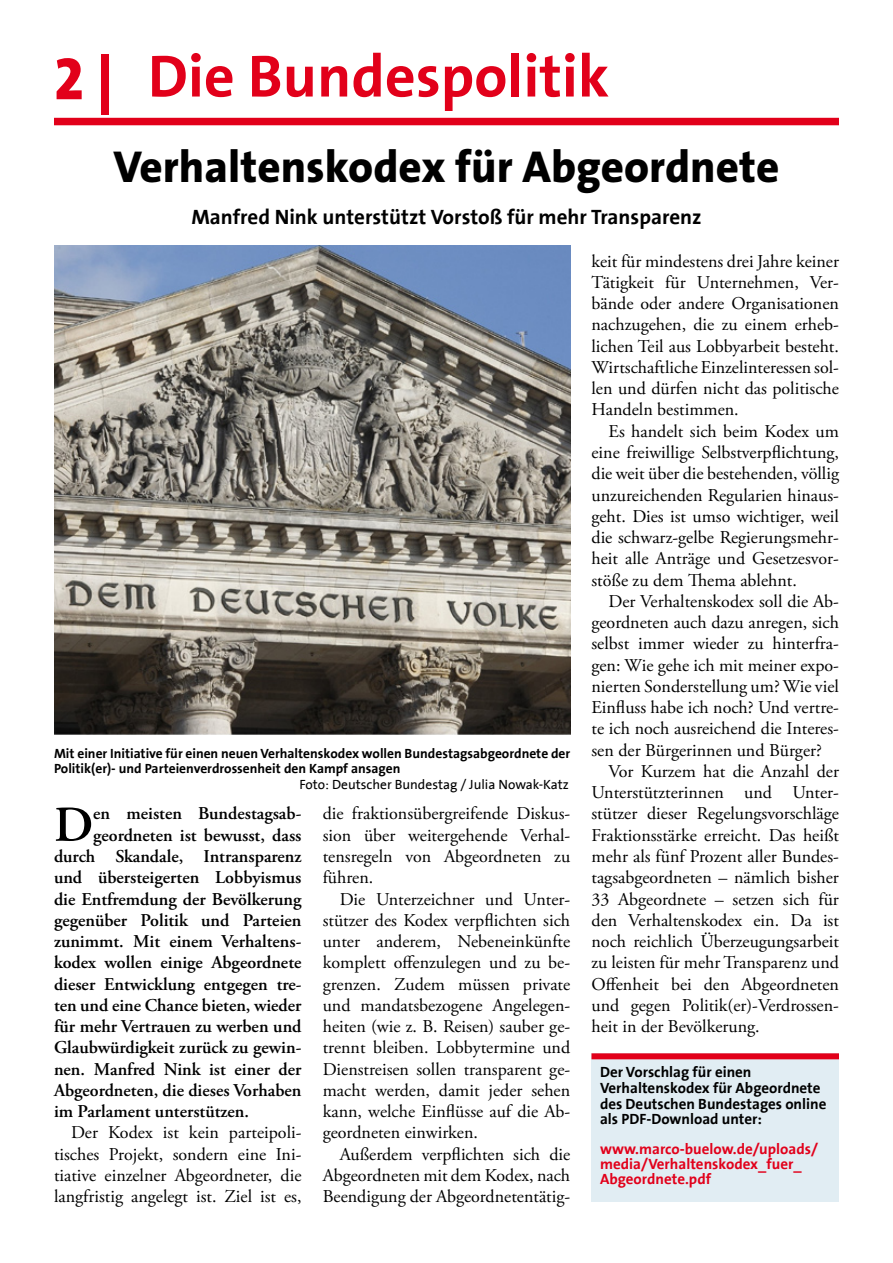
<style>
.page{position:relative;width:893px;height:1263px;background:#fff}
.page>*{position:absolute;margin:0;border:0;box-sizing:border-box;transform-origin:0 0}
.t1{font:700 60px "SPD2002 The Sans";color:#e2001a}
.t2{font:600 50.1px "Adobe Garamond Pro";color:#000}
.t3{font:800 45px "The Sans";color:#000}
.t4{font:700 21px "SPD2002 The Sans";color:#000}
.t5{font:18px/21.3px "Adobe Garamond Pro";color:#000;text-align:justify}
.t6{font:600 18px "Adobe Garamond Pro";color:#000}
.t7{font:700 15px/15.8px "SPD2002 The Sans";color:#000}
.t8{font:700 15px/15px "SPD2002 The Sans";color:#e2001a}
.t9{font:700 13.5px/15.8px "SPD2002 The Sans";color:#000}
.t10{font:13.5px "SPD2002 The Sans";color:#000}
.s1{font-family:"The Sans Extra Bold Caps";font-weight:400}
</style>
<div class="page">
<div style="left:54px;top:118px;width:785px;height:7px;background:#e2001a"></div>
<div style="left:591px;top:1053px;width:248px;height:149px;background:#e1edf3"></div>
<div style="left:591px;top:1053px;width:248px;height:6px;background:#e2001a"></div>
<img style="left:54px;top:245px;width:516px;height:489px">
<h1 class="t1" style="left:97px;top:45px;width:514px"><span class="s1">|</span> Die Bundespolitik</h1>
<h3 class="t3" style="left:113px;top:137px;width:667px">Verhaltenskodex für Abgeordnete</h3>
<p class="t4" style="left:191px;top:206px;width:512px">Manfred Nink unterstützt Vorstoß für mehr Transparenz</p>
<p class="t9" style="left:54px;top:746px;width:518px">Mit einer Initiative für einen neuen Verhaltenskodex wollen Bundestagsabgeordnete der<br>Politik(er)- und Parteienverdrossenheit den Kampf ansagen</p>
<p class="t10" style="left:299px;top:778px;width:271px">Foto: Deutscher Bundestag / Julia Nowak-Katz</p>
<h2 class="t2" style="left:54px;top:796px;width:41px">D</h2>
<p class="t6" style="left:93px;top:803px;width:210px">en meisten Bundestagsab-</p>
<p class="t6" style="left:93px;top:825px;width:210px">geordneten ist bewusst, dass</p>
<p class="t6" style="left:54px;top:846px;width:249px">durch Skandale, Intransparenz</p>
<p class="t6" style="left:54px;top:867px;width:249px">und übersteigerten Lobbyismus</p>
<p class="t6" style="left:54px;top:888px;width:249px">die Entfremdung der Bevölkerung</p>
<p class="t6" style="left:54px;top:910px;width:249px">gegenüber Politik und Parteien</p>
<p class="t6" style="left:54px;top:931px;width:249px">zunimmt. Mit einem Verhaltens-</p>
<p class="t6" style="left:54px;top:952px;width:249px">kodex wollen einige Abgeordnete</p>
<p class="t6" style="left:54px;top:973px;width:249px">dieser Entwicklung entgegen tre-</p>
<p class="t6" style="left:54px;top:995px;width:249px">ten und eine Chance bieten, wieder</p>
<p class="t6" style="left:54px;top:1016px;width:249px">für mehr Vertrauen zu werben und</p>
<p class="t6" style="left:54px;top:1037px;width:249px">Glaubwürdigkeit zurück zu gewin-</p>
<p class="t6" style="left:54px;top:1058px;width:249px">nen. Manfred Nink ist einer der</p>
<p class="t6" style="left:54px;top:1080px;width:249px">Abgeordneten, die dieses Vorhaben</p>
<p class="t6" style="left:54px;top:1101px;width:196px">im Parlament unterstützen.</p>
<p class="t5" style="left:54px;top:1123px;width:249px;text-indent:17px">Der Kodex ist kein parteipoli&shy;tisches Projekt, sondern eine Ini&shy;tiative einzelner Abgeordneter, die langfristig angelegt ist. Ziel ist es,</p>
<p class="t5" style="left:323px;top:804px;width:249px">die fraktionsübergreifende Diskus&shy;sion über weitergehende Verhal&shy;tensregeln von Abgeordneten zu führen.</p>
<p class="t5" style="left:323px;top:889px;width:249px;text-indent:17px">Die Unterzeichner und Unter&shy;stützer des Kodex verpflichten sich unter anderem, Nebeneinkünfte komplett offenzulegen und zu be&shy;grenzen. Zudem müssen private und mandatsbezogene Angelegen&shy;heiten (wie z. B. Reisen) sauber ge&shy;trennt bleiben. Lobbytermine und Dienstreisen sollen transparent ge&shy;macht werden, damit jeder sehen kann, welche Einflüsse auf die Ab&shy;geordneten einwirken.</p>
<p class="t5" style="left:323px;top:1144px;width:249px;text-indent:17px">Außerdem verpflichten sich die Abgeordneten mit dem Kodex, nach Beendigung der Abgeordnetentätig-</p>
<p class="t5" style="left:591px;top:251px;width:249px">keit für mindestens drei Jahre keiner Tätigkeit für Unternehmen, Ver&shy;bände oder andere Organisationen nachzugehen, die zu einem erheb&shy;lichen Teil aus Lobbyarbeit besteht.<br>Wirtschaftliche Einzelinteressen sol&shy;len und dürfen nicht das politische Handeln bestimmen.</p>
<p class="t5" style="left:591px;top:421px;width:249px;text-indent:17px">Es handelt sich beim Kodex um eine freiwillige Selbstverpflichtung, die weit über die bestehenden, völlig unzureichenden Regularien hinaus&shy;geht. Dies ist umso wichtiger, weil die schwarz-gelbe Regierungsmehr&shy;heit alle Anträge und Gesetzesvor&shy;stöße zu dem Thema ablehnt.</p>
<p class="t5" style="left:608px;top:591px;width:232px">Der Verhaltenskodex soll die Ab-</p>
<p class="t5" style="left:591px;top:612px;width:249px">geordneten auch dazu anregen, sich</p>
<p class="t5" style="left:591px;top:634px;width:249px">selbst immer wieder zu hinterfra-</p>
<p class="t5" style="left:591px;top:655px;width:249px">gen: Wie gehe ich mit meiner expo-</p>
<p class="t5" style="left:591px;top:676px;width:249px">nierten Sonderstellung um? Wie viel</p>
<p class="t5" style="left:591px;top:697px;width:249px">Einfluss habe ich noch? Und vertre-</p>
<p class="t5" style="left:591px;top:719px;width:249px">te ich noch ausreichend die Interes-</p>
<p class="t5" style="left:591px;top:740px;width:232px">sen der Bürgerinnen und Bürger?</p>
<p class="t5" style="left:608px;top:761px;width:232px">Vor Kurzem hat die Anzahl der</p>
<p class="t5" style="left:591px;top:782px;width:249px">Unterstützterinnen und Unter-</p>
<p class="t5" style="left:591px;top:804px;width:249px">stützer dieser Regelungsvorschläge</p>
<p class="t5" style="left:591px;top:825px;width:249px">Fraktionsstärke erreicht. Das heißt</p>
<p class="t5" style="left:591px;top:846px;width:249px">mehr als fünf Prozent aller Bundes-</p>
<p class="t5" style="left:591px;top:867px;width:249px">tagsabgeordneten – nämlich bisher</p>
<p class="t5" style="left:591px;top:889px;width:249px">33 Abgeordnete – setzen sich für</p>
<p class="t5" style="left:591px;top:910px;width:249px">den Verhaltenskodex ein. Da ist</p>
<p class="t5" style="left:591px;top:931px;width:249px">noch reichlich Überzeugungsarbeit</p>
<p class="t5" style="left:591px;top:952px;width:249px">zu leisten für mehr Transparenz und</p>
<p class="t5" style="left:591px;top:974px;width:249px">Offenheit bei den Abgeordneten</p>
<p class="t5" style="left:591px;top:995px;width:249px">und gegen Politik(er)-Verdrossen-</p>
<p class="t5" style="left:591px;top:1016px;width:170px">heit in der Bevölkerung.</p>
<p class="t7" style="left:600px;top:1065px;width:228px">Der Vorschlag für einen<br>Verhaltenskodex für Abgeordnete des Deutschen Bundestages online als PDF-Download unter:</p>
<p class="t8" style="left:600px;top:1142px;width:219px">www.marco-buelow.de/uploads/ media/Verhaltenskodex_fuer_<br>Abgeordnete.pdf</p>
</div>
